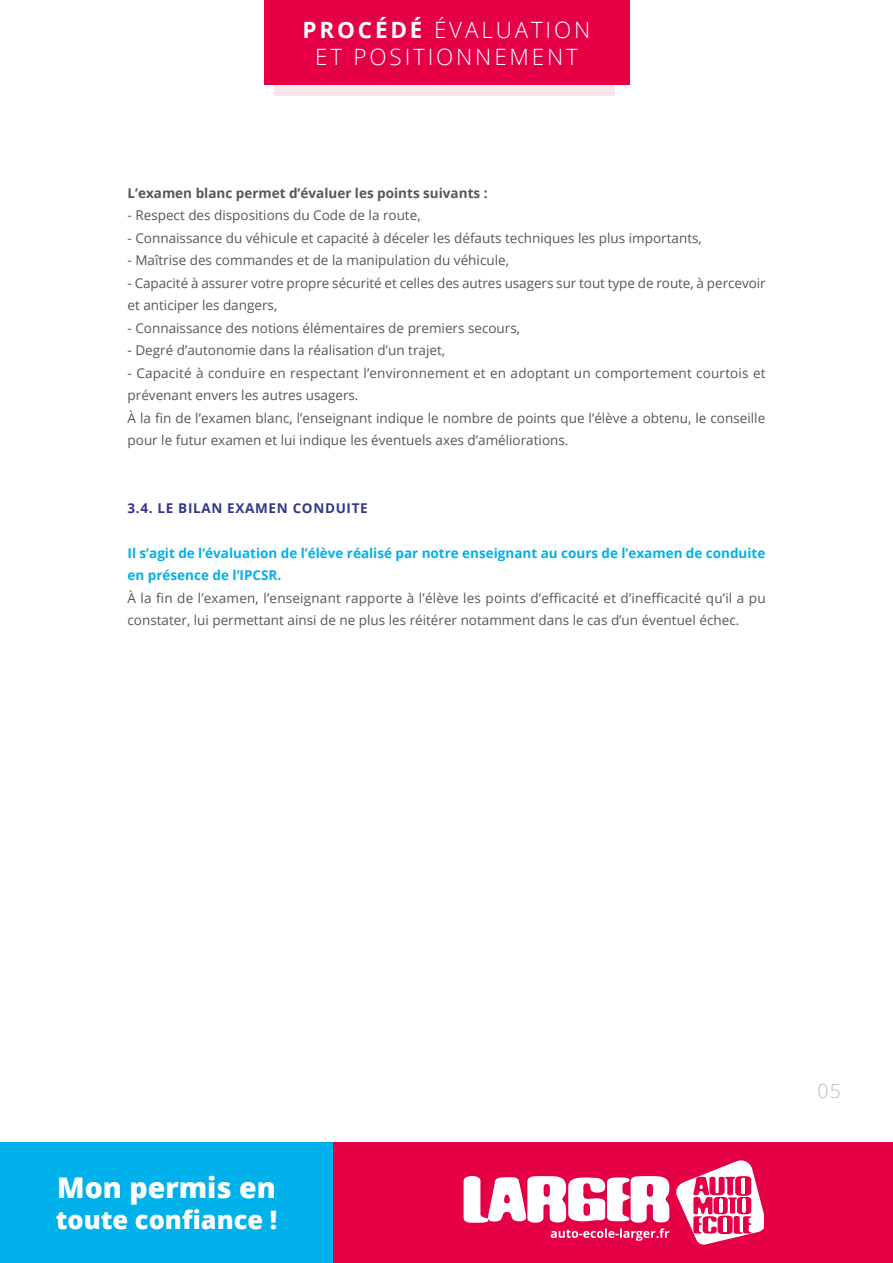
<style>
.page{position:relative;width:893px;height:1263px;background:#fff}
.page>*{position:absolute;margin:0;border:0;box-sizing:border-box;transform-origin:0 0}
.t1{font:800 28.5px "Open Sans";color:#fff}
.t2{font:800 25.5px "Open Sans";color:#fff}
.t3{font:300 22.5px/27px "Open Sans";letter-spacing:.125em;color:#fff;text-align:center}
.t4{font:300 19.5px "Open Sans";color:#bcbcbc}
.t5{font:13.5px/22.5px "Open Sans";color:#575756}
.t6{font:700 13.5px/22.5px "Open Sans";color:#00b1eb}
.t7{font:700 13.5px "Open Sans";color:#575756}
.t8{font:700 13.5px "Open Sans";letter-spacing:.05em;color:#34368c}
.s1{font-weight:700}
</style>
<div class="page">
<div style="left:274px;top:29px;width:341px;height:67px;background:#fce6ec"></div>
<div style="left:264px;top:0;width:365px;height:85px;background:#e50046"></div>
<div style="left:0;top:1143px;width:893px;height:120px;background:#e50046"></div>
<svg style="left:676px;top:1160px;width:87px;height:85px"></svg>
<svg style="left:464px;top:1176px;width:205px;height:65px"></svg>
<div style="left:0;top:1143px;width:333px;height:120px;background:#00b1eb"></div>
<h3 class="t3" style="left:303px;top:15px;width:289px"><span class="s1">PROCÉDÉ</span> ÉVALUATION<br>ET POSITIONNEMENT</h3>
<p class="t7" style="left:128px;top:183px;width:362px">L’examen blanc permet d’évaluer les points suivants :</p>
<p class="t5" style="left:128px;top:204px;width:295px">- Respect des dispositions du Code de la route,</p>
<p class="t5" style="left:128px;top:226px;width:576px">- Connaissance du véhicule et capacité à déceler les défauts techniques les plus importants,</p>
<p class="t5" style="left:128px;top:249px;width:383px">- Maîtrise des commandes et de la manipulation du véhicule,</p>
<p class="t5" style="left:128px;top:271px;width:640px">- Capacité à assurer votre propre sécurité et celles des autres usagers sur tout type de route, à percevoir et anticiper les dangers,</p>
<p class="t5" style="left:128px;top:316px;width:394px">- Connaissance des notions élémentaires de premiers secours,</p>
<p class="t5" style="left:128px;top:339px;width:319px">- Degré d’autonomie dans la réalisation d’un trajet,</p>
<p class="t5" style="left:128px;top:361px;width:640px">- Capacité à conduire en respectant l’environnement et en adoptant un comportement courtois et prévenant envers les autres usagers.<br>À la fin de l’examen blanc, l’enseignant indique le nombre de points que l’élève a obtenu, le conseille pour le futur examen et lui indique les éventuels axes d’améliorations.</p>
<p class="t8" style="left:128px;top:498px;width:242px">3.4. LE BILAN EXAMEN CONDUITE</p>
<p class="t6" style="left:128px;top:541px;width:639px">Il s’agit de l’évaluation de l’élève réalisé par notre enseignant au cours de l’examen de conduite en présence de l’IPCSR.</p>
<p class="t5" style="left:128px;top:586px;width:640px">À la fin de l’examen, l’enseignant rapporte à l’élève les points d’efficacité et d’inefficacité qu’il a pu constater, lui permettant ainsi de ne plus les réitérer notamment dans le cas d’un éventuel échec.</p>
<h1 class="t1" style="left:57px;top:1166px;width:220px">Mon permis en</h1>
<h2 class="t2" style="left:56px;top:1200px;width:223px">toute confiance !</h2>
<h3 class="t4" style="left:818px;top:1077px;width:25px">05</h3>
</div>
